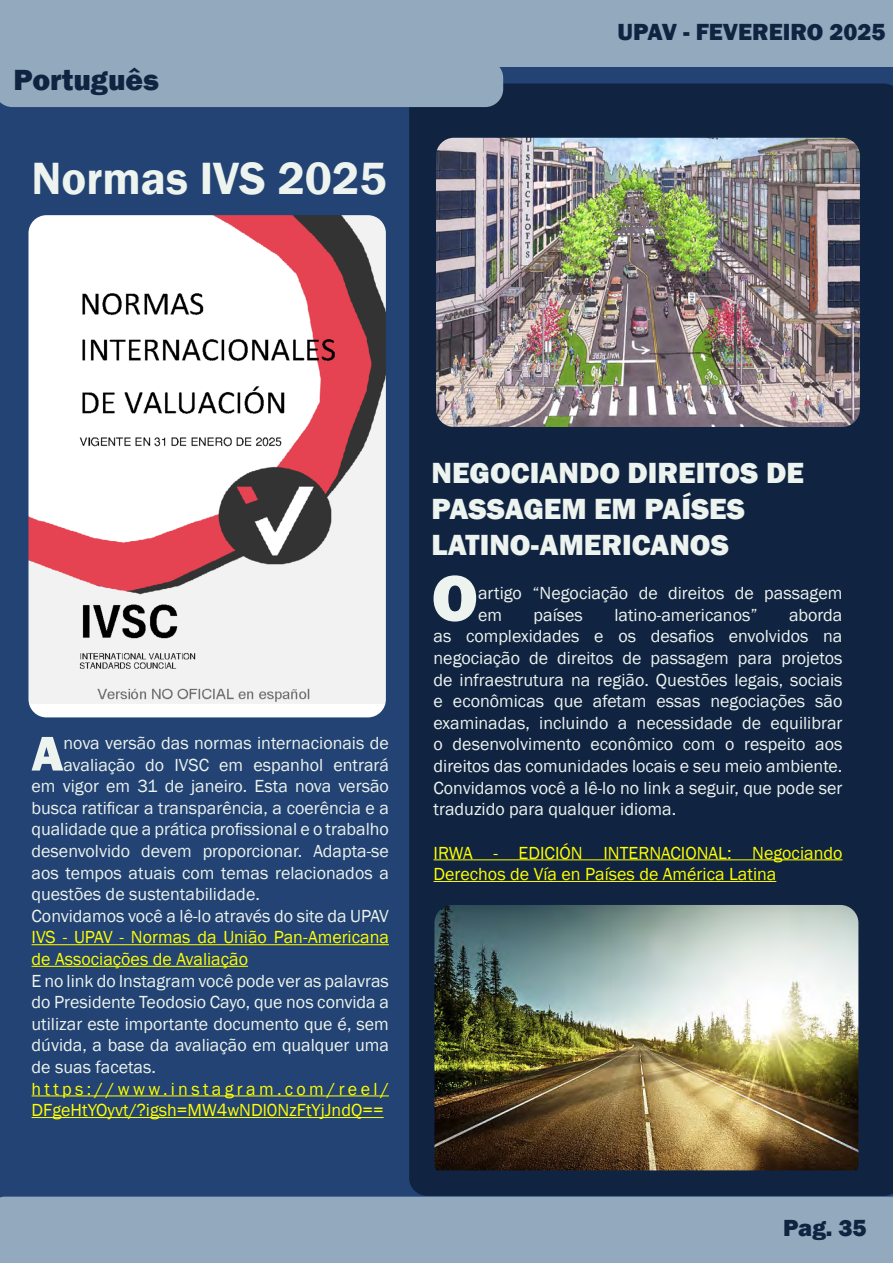
<style>
.page{position:relative;width:893px;height:1263px;background:#fff}
.page>*{position:absolute;margin:0;border:0;box-sizing:border-box;transform-origin:0 0}
.t1{font:800 67.2px "Franklin Gothic";color:#edf3ee}
.t2{font:800 50.4px "Franklin Gothic";color:#edf3ee}
.t3{font:600 46.5px "Franklin Gothic";color:#edf3ee}
.t4{font:800 30px/36px "Franklin Gothic";color:#edf3ee}
.t5{font:800 30px "Franklin Gothic";color:#102442}
.t6{font:800 24px "Franklin Gothic";color:#102442}
.t7{font:18px/21.6px "Franklin Gothic";color:#edf3ee;text-align:justify}
.t8{font:18px/21.6px "Franklin Gothic";color:#ff0}
</style>
<div class="page">
<div style="left:0;top:67px;width:893px;height:1129px;background:#224373"></div>
<div style="left:409px;top:84px;width:484px;height:1112px;background:#102442"></div>
<hr style="left:32px;top:944px;width:357px;height:1px;background:#ff0">
<hr style="left:32px;top:966px;width:216px;height:1px;background:#ff0">
<hr style="left:32px;top:1095px;width:357px;height:1px;background:#ff0">
<hr style="left:32px;top:1117px;width:352px;height:1px;background:#ff0">
<img style="left:28px;top:215px;width:358px;height:502px">
<img style="left:436px;top:138px;width:424px;height:289px">
<hr style="left:433px;top:859px;width:409px;height:1px;background:#ff0">
<hr style="left:433px;top:881px;width:343px;height:1px;background:#ff0">
<img style="left:434px;top:905px;width:424px;height:265px">
<div style="left:0;top:67px;width:503px;height:40px;background:#93a9bd"></div>
<div style="left:0;top:0;width:893px;height:67px;background:#93a9bd"></div>
<div style="left:0;top:1196px;width:893px;height:67px;background:#93a9bd"></div>
<h3 class="t5" style="left:14px;top:60px;width:147px">Português</h3>
<h3 class="t3" style="left:32px;top:150px;width:357px">Normas IVS 2025</h3>
<h3 class="t6" style="left:618px;top:16px;width:270px">UPAV - FEVEREIRO 2025</h3>
<h2 class="t2" style="left:31px;top:721px;width:34px">A</h2>
<p class="t7" style="left:64px;top:732px;width:327px">nova versão das normas internacionais de</p>
<p class="t7" style="left:64px;top:754px;width:327px">avaliação do IVSC em espanhol entrará</p>
<p class="t7" style="left:32px;top:776px;width:359px">em vigor em 31 de janeiro. Esta nova versão</p>
<p class="t7" style="left:32px;top:797px;width:359px">busca ratificar a transparência, a coerência e a</p>
<p class="t7" style="left:32px;top:819px;width:359px">qualidade que a prática profissional e o trabalho</p>
<p class="t7" style="left:32px;top:840px;width:359px">desenvolvido devem proporcionar. Adapta-se</p>
<p class="t7" style="left:32px;top:862px;width:359px">aos tempos atuais com temas relacionados a</p>
<p class="t7" style="left:32px;top:884px;width:230px">questões de sustentabilidade.</p>
<p class="t7" style="left:32px;top:905px;width:359px">Convidamos você a lê-lo através do site da UPAV</p>
<p class="t8" style="left:32px;top:927px;width:359px">IVS - UPAV - Normas da União Pan-Americana de Associações de Avaliação</p>
<p class="t7" style="left:32px;top:970px;width:359px">E no link do Instagram você pode ver as palavras do Presidente Teodosio Cayo, que nos convida a utilizar este importante documento que é, sem dúvida, a base da avaliação em qualquer uma de suas facetas.</p>
<p class="t8" style="left:32px;top:1078px;width:359px">https://www.instagram.com/reel/<br>DFgeHtYOyvt/?igsh=MW4wNDl0NzFtYjJndQ==</p>
<h3 class="t4" style="left:431px;top:455px;width:374px">NEGOCIANDO DIREITOS DE<br>PASSAGEM EM PAÍSES<br>LATINO-AMERICANOS</h3>
<h1 class="t1" style="left:432px;top:555px;width:48px">O</h1>
<p class="t7" style="left:478px;top:583px;width:366px">artigo “Negociação de direitos de passagem em</p>
<p class="t7" style="left:534px;top:604px;width:51px">países</p>
<p class="t7" style="left:614px;top:604px;width:145px">latino-americanos”</p>
<p class="t7" style="left:433px;top:604px;width:410px;text-indent:356px">aborda as complexidades e os desafios envolvidos na negociação de direitos de passagem para projetos de infraestrutura na região. Questões legais, sociais e econômicas que afetam essas negociações são examinadas, incluindo a necessidade de equilibrar o desenvolvimento econômico com o respeito aos direitos das comunidades locais e seu meio ambiente.<br>Convidamos você a lê-lo no link a seguir, que pode ser traduzido para qualquer idioma.</p>
<p class="t8" style="left:433px;top:842px;width:410px">IRWA - EDICIÓN INTERNACIONAL: Negociando<br>Derechos de Vía en Países de América Latina</p>
<h3 class="t6" style="left:783px;top:1213px;width:85px">Pag. 35</h3>
</div>
